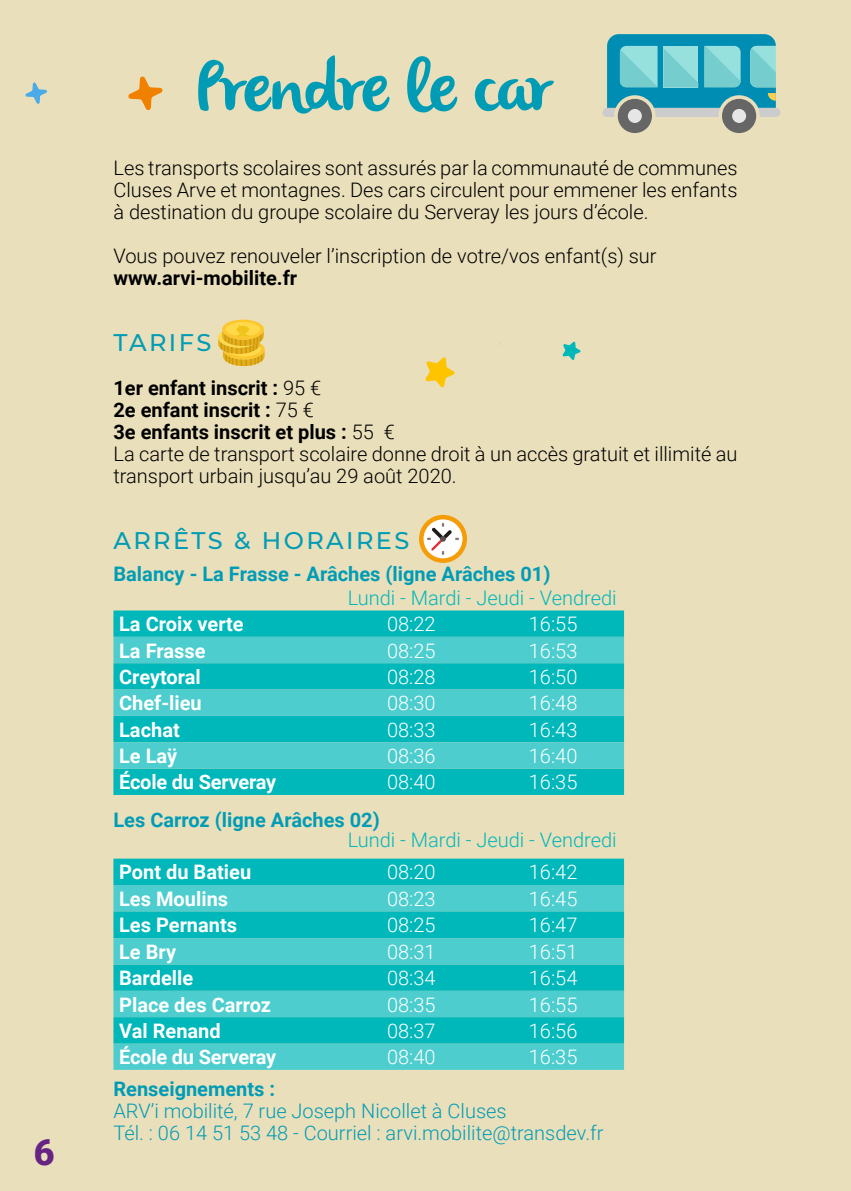
<style>
.page{position:relative;width:851px;height:1191px;background:#fff}
.page>*{position:absolute;margin:0;border:0;box-sizing:border-box;transform-origin:0 0}
.t1{font:72px "olivier";letter-spacing:-.025em;color:#009cb5}
.t2{font:900 36px "Roboto";color:#662483}
.t3{font:500 24px "Montserrat";letter-spacing:.1em;color:#009cb5}
.t4{font:300 20px/22px "Roboto";color:#000;text-align:justify}
.t5{font:300 20px "Roboto";color:#fff}
.t6{font:700 20px "Roboto";color:#fff}
.t7{font:300 20px/22px "Roboto";color:#009cb5}
.t8{font:700 20px "Roboto";color:#009cb5}
.t9{font:300 20px "Roboto";color:#00b7b9}
.t10{font:700 20px "Roboto";color:#000}
.s1{font-weight:700}
</style>
<div class="page">
<hr style="left:850px;top:0;width:1px;height:1191px;background:#faccb0">
<div style="left:0;top:0;width:850px;height:1191px;background:#eadfbb"></div>
<div style="left:113px;top:858px;width:511px;height:27px;background:#00b7b9"></div>
<svg style="left:113px;top:885px;width:511px;height:184px;background:#34c5c6"></svg>
<div style="left:113px;top:1017px;width:511px;height:26px;background:#00b7b9"></div>
<svg style="left:602px;top:34px;width:178px;height:99px"></svg>
<div style="left:222px;top:320px;width:42px;height:20px;background:#fcc62d;border-radius:50%"></div>
<div style="left:225px;top:322px;width:35px;height:14px;background:#ffd949;border-radius:50%"></div>
<svg style="left:218px;top:325px;width:46px;height:41px"></svg>
<div style="left:419px;top:515px;width:48px;height:48px;background:#f59d08;border-radius:50%"></div>
<svg style="left:423px;top:519px;width:39px;height:39px"></svg>
<svg style="left:427px;top:523px;width:32px;height:32px"></svg>
<svg style="left:128px;top:76px;width:35px;height:34px"></svg>
<svg style="left:25px;top:82px;width:22px;height:22px"></svg>
<svg style="left:425px;top:357px;width:30px;height:31px"></svg>
<svg style="left:562px;top:341px;width:18px;height:19px"></svg>
<svg style="left:113px;top:610px;width:511px;height:185px;background:#05b7b9"></svg>
<svg style="left:113px;top:637px;width:511px;height:131px;background:#2fc4c5"></svg>
<h2 class="t2" style="left:34px;top:1126px;width:22px">6</h2>
<h1 class="t1" style="left:195px;top:46px;width:360px">Prendre le car</h1>
<p class="t4" style="left:113px;top:156px;width:625px">Les transports scolaires sont assurés par la communauté de communes Cluses Arve et montagnes. Des cars circulent pour emmener les enfants à destination du groupe scolaire du Serveray les jours d’école.</p>
<p class="t4" style="left:113px;top:244px;width:544px">Vous pouvez renouveler l’inscription de votre/vos enfant(s) sur</p>
<p class="t10" style="left:113px;top:264px;width:185px">www.arvi-mobilite.fr</p>
<p class="t3" style="left:113px;top:326px;width:99px">TARIFS</p>
<p class="t4" style="left:113px;top:376px;width:625px;text-align:left"><span class="s1">1er enfant inscrit :</span> 95 €<br><span class="s1">2e enfant inscrit :</span> 75 €<br><span class="s1">3e enfants inscrit et plus :</span> 55 €<br>La carte de transport scolaire donne droit à un accès gratuit et illimité au transport urbain jusqu’au 29 août 2020.</p>
<p class="t3" style="left:113px;top:524px;width:297px">ARRÊTS &amp; HORAIRES</p>
<p class="t8" style="left:113px;top:560px;width:438px">Balancy - La Frasse - Arâches (ligne Arâches 01)</p>
<p class="t9" style="left:347px;top:583px;width:270px">Lundi - Mardi - Jeudi - Vendredi</p>
<p class="t6" style="left:119px;top:610px;width:126px">La Croix verte</p>
<p class="t5" style="left:387px;top:610px;width:50px">08:22</p>
<p class="t5" style="left:528px;top:610px;width:50px">16:55</p>
<p class="t6" style="left:119px;top:636px;width:88px">La Frasse</p>
<p class="t5" style="left:387px;top:636px;width:50px">08:25</p>
<p class="t5" style="left:528px;top:636px;width:50px">16:53</p>
<p class="t6" style="left:119px;top:663px;width:83px">Creytoral</p>
<p class="t5" style="left:387px;top:663px;width:50px">08:28</p>
<p class="t5" style="left:528px;top:663px;width:50px">16:50</p>
<p class="t6" style="left:119px;top:689px;width:84px">Chef-lieu</p>
<p class="t5" style="left:387px;top:689px;width:50px">08:30</p>
<p class="t5" style="left:528px;top:689px;width:50px">16:48</p>
<p class="t6" style="left:119px;top:715px;width:62px">Lachat</p>
<p class="t5" style="left:387px;top:715px;width:50px">08:33</p>
<p class="t5" style="left:528px;top:715px;width:50px">16:43</p>
<p class="t6" style="left:119px;top:742px;width:60px">Le Laÿ</p>
<p class="t5" style="left:387px;top:742px;width:50px">08:36</p>
<p class="t5" style="left:528px;top:742px;width:50px">16:40</p>
<p class="t6" style="left:119px;top:768px;width:159px">École du Serveray</p>
<p class="t5" style="left:387px;top:768px;width:50px">08:40</p>
<p class="t5" style="left:528px;top:768px;width:50px">16:35</p>
<p class="t8" style="left:113px;top:805px;width:268px">Les Carroz (ligne Arâches 02)</p>
<p class="t9" style="left:347px;top:826px;width:270px">Lundi - Mardi - Jeudi - Vendredi</p>
<p class="t6" style="left:119px;top:858px;width:134px">Pont du Batieu</p>
<p class="t5" style="left:387px;top:858px;width:50px">08:20</p>
<p class="t5" style="left:528px;top:858px;width:50px">16:42</p>
<p class="t6" style="left:119px;top:884px;width:111px">Les Moulins</p>
<p class="t5" style="left:387px;top:884px;width:50px">08:23</p>
<p class="t5" style="left:528px;top:884px;width:50px">16:45</p>
<p class="t6" style="left:119px;top:911px;width:119px">Les Pernants</p>
<p class="t5" style="left:387px;top:911px;width:50px">08:25</p>
<p class="t5" style="left:528px;top:911px;width:50px">16:47</p>
<p class="t6" style="left:119px;top:937px;width:58px">Le Bry</p>
<p class="t5" style="left:387px;top:937px;width:50px">08:31</p>
<p class="t5" style="left:528px;top:937px;width:50px">16:51</p>
<p class="t6" style="left:119px;top:964px;width:76px">Bardelle</p>
<p class="t5" style="left:387px;top:964px;width:50px">08:34</p>
<p class="t5" style="left:528px;top:964px;width:50px">16:54</p>
<p class="t6" style="left:119px;top:990px;width:153px">Place des Carroz</p>
<p class="t5" style="left:387px;top:990px;width:50px">08:35</p>
<p class="t5" style="left:528px;top:990px;width:50px">16:55</p>
<p class="t6" style="left:119px;top:1016px;width:103px">Val Renand</p>
<p class="t5" style="left:387px;top:1016px;width:50px">08:37</p>
<p class="t5" style="left:528px;top:1016px;width:50px">16:56</p>
<p class="t6" style="left:119px;top:1043px;width:159px">École du Serveray</p>
<p class="t5" style="left:387px;top:1043px;width:50px">08:40</p>
<p class="t5" style="left:528px;top:1043px;width:50px">16:35</p>
<p class="t8" style="left:113px;top:1075px;width:163px">Renseignements :</p>
<p class="t7" style="left:113px;top:1099px;width:491px">ARV’i mobilité, 7 rue Joseph Nicollet à Cluses<br>Tél. : 06 14 51 53 48 - Courriel : arvi.mobilite@transdev.fr</p>
</div>
